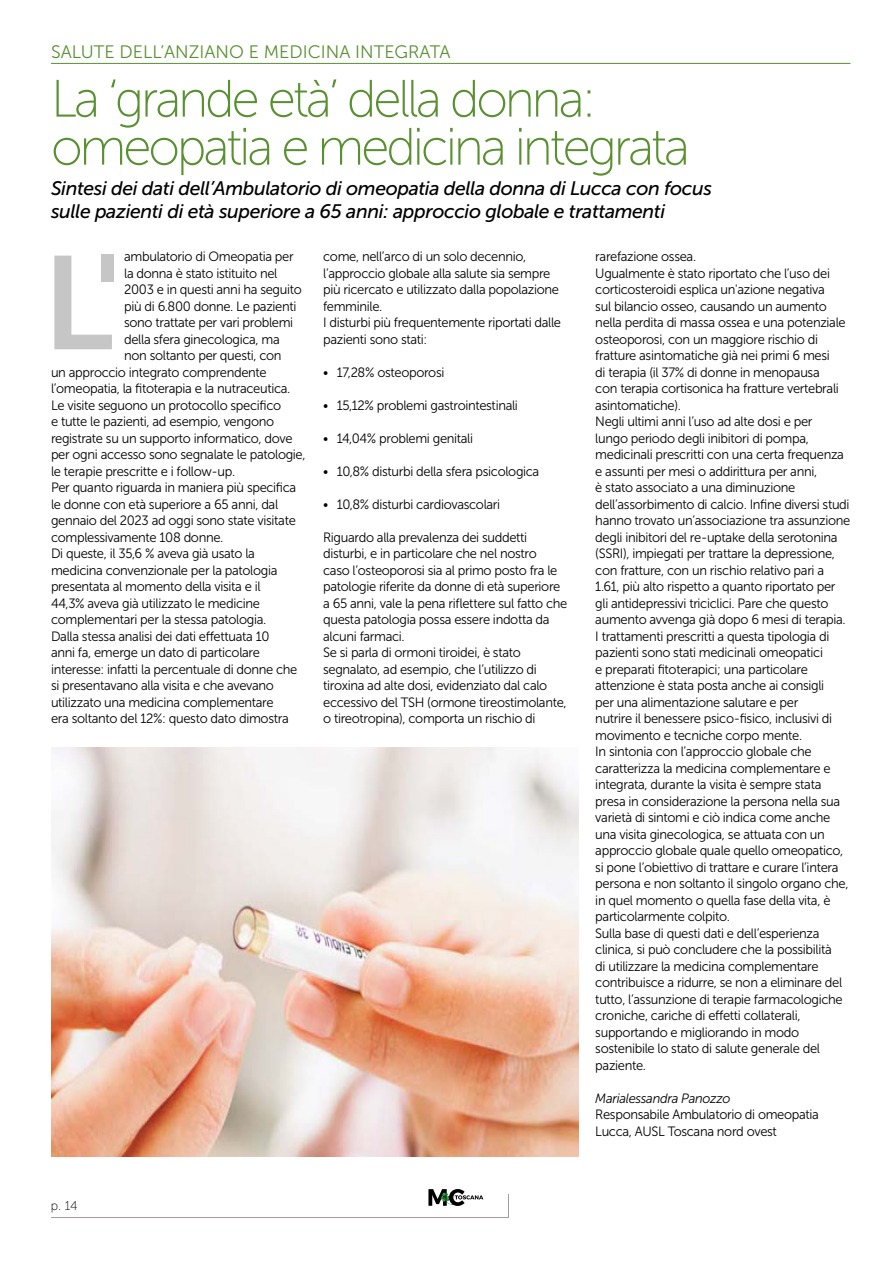
<style>
.page{position:relative;width:893px;height:1263px;background:#fff}
.page>*{position:absolute;margin:0;border:0;box-sizing:border-box;transform-origin:0 0}
.t1{font:132px "Museo Sans 700";color:#c6c6c6}
.t2{font:52.5px/48px "Museo Sans 100";letter-spacing:-.06em;color:#599031}
.t3{font:italic 19.5px/22.5px "Museo Sans 500";letter-spacing:-.02em;color:#000}
.t4{font:18px "Museo Sans 300";color:#599031}
.t5{font:13.5px/16.5px "Museo Sans 300";letter-spacing:-.025em;color:#000;scale:.96 1}
.t6{font:italic 13.5px "Museo Sans 300";letter-spacing:-.025em;color:#000;scale:.96 1}
.t7{font:12.75px "Museo Sans 100";color:#000}
</style>
<div class="page">
<svg style="left:51px;top:1189px;width:458px;height:29px"></svg>
<hr style="left:51px;top:63px;width:799px;height:1px;background:#599031">
<img style="left:51px;top:747px;width:527px;height:410px">
<h3 class="t4" style="left:51px;top:43px;width:401px">SALUTE DELL’ANZIANO E MEDICINA INTEGRATA</h3>
<h2 class="t2" style="left:51px;top:75px;width:640px">La ‘grande età’ della donna: omeopatia e medicina integrata</h2>
<h3 class="t3" style="left:51px;top:178px;width:662px">Sintesi dei dati dell’Ambulatorio di omeopatia della donna di Lucca con focus sulle pazienti di età superiore a 65 anni: approccio globale e trattamenti</h3>
<p class="t5" style="left:323px;top:248px;width:249px">come, nell’arco di un solo decennio, l’approccio globale alla salute sia sempre più ricercato e utilizzato dalla popolazione femminile.<br>I disturbi più frequentemente riportati dalle pazienti sono stati:</p>
<p class="t5" style="left:323px;top:364px;width:128px">• 17,28% osteoporosi</p>
<p class="t5" style="left:323px;top:397px;width:204px">• 15,12% problemi gastrointestinali</p>
<p class="t5" style="left:323px;top:430px;width:158px">• 14,04% problemi genitali</p>
<p class="t5" style="left:323px;top:463px;width:227px">• 10,8% disturbi della sfera psicologica</p>
<p class="t5" style="left:323px;top:496px;width:186px">• 10,8% disturbi cardiovascolari</p>
<p class="t5" style="left:323px;top:529px;width:256px">Riguardo alla prevalenza dei suddetti disturbi, e in particolare che nel nostro<br>caso l’osteoporosi sia al primo posto fra le patologie riferite da donne di età superiore a 65 anni, vale la pena riflettere sul fatto che questa patologia possa essere indotta da alcuni farmaci.<br>Se si parla di ormoni tiroidei, è stato segnalato, ad esempio, che l’utilizzo di tiroxina ad alte dosi, evidenziato dal calo eccessivo del TSH (ormone tireostimolante, o tireotropina), comporta un rischio di</p>
<p class="t5" style="left:124px;top:248px;width:178px">ambulatorio di Omeopatia per</p>
<p class="t5" style="left:124px;top:265px;width:161px">la donna è stato istituito nel</p>
<p class="t5" style="left:124px;top:281px;width:187px">2003 e in questi anni ha seguito</p>
<p class="t5" style="left:124px;top:298px;width:181px">più di 6.800 donne. Le pazienti</p>
<p class="t5" style="left:124px;top:314px;width:178px">sono trattate per vari problemi</p>
<p class="t5" style="left:124px;top:331px;width:164px">della sfera ginecologica, ma</p>
<p class="t5" style="left:124px;top:347px;width:165px">non soltanto per questi, con</p>
<p class="t5" style="left:51px;top:364px;width:226px">un approccio integrato comprendente</p>
<p class="t5" style="left:51px;top:380px;width:251px">l’omeopatia, la fitoterapia e la nutraceutica.</p>
<p class="t5" style="left:51px;top:397px;width:241px">Le visite seguono un protocollo specifico</p>
<p class="t5" style="left:51px;top:413px;width:234px">e tutte le pazienti, ad esempio, vengono</p>
<p class="t5" style="left:51px;top:430px;width:253px">registrate su un supporto informatico, dove</p>
<p class="t5" style="left:51px;top:446px;width:267px">per ogni accesso sono segnalate le patologie,</p>
<p class="t5" style="left:51px;top:463px;width:194px">le terapie prescritte e i follow-up.</p>
<p class="t5" style="left:51px;top:479px;width:257px">Per quanto riguarda in maniera più specifica</p>
<p class="t5" style="left:51px;top:496px;width:238px">le donne con età superiore a 65 anni, dal</p>
<p class="t5" style="left:51px;top:512px;width:256px">gennaio del 2023 ad oggi sono state visitate</p>
<p class="t5" style="left:51px;top:529px;width:181px">complessivamente 108 donne.</p>
<p class="t5" style="left:51px;top:545px;width:214px">Di queste, il 35,6 % aveva già usato la</p>
<p class="t5" style="left:51px;top:562px;width:237px">medicina convenzionale per la patologia</p>
<p class="t5" style="left:51px;top:578px;width:220px">presentata al momento della visita e il</p>
<p class="t5" style="left:51px;top:595px;width:219px">44,3% aveva già utilizzato le medicine</p>
<p class="t5" style="left:51px;top:611px;width:226px">complementari per la stessa patologia.</p>
<p class="t5" style="left:51px;top:628px;width:229px">Dalla stessa analisi dei dati effettuata 10</p>
<p class="t5" style="left:51px;top:644px;width:219px">anni fa, emerge un dato di particolare</p>
<p class="t5" style="left:51px;top:661px;width:258px">interesse: infatti la percentuale di donne che</p>
<p class="t5" style="left:51px;top:677px;width:234px">si presentavano alla visita e che avevano</p>
<p class="t5" style="left:51px;top:694px;width:233px">utilizzato una medicina complementare</p>
<p class="t5" style="left:51px;top:710px;width:249px">era soltanto del 12%: questo dato dimostra</p>
<h1 class="t1" style="left:43px;top:230px;width:80px">L'</h1>
<p class="t5" style="left:595px;top:248px;width:267px">rarefazione ossea.<br>Ugualmente è stato riportato che l’uso dei corticosteroidi esplica un'azione negativa<br>sul bilancio osseo, causando un aumento nella perdita di massa ossea e una potenziale osteoporosi, con un maggiore rischio di fratture asintomatiche già nei primi 6 mesi<br>di terapia (il 37% di donne in menopausa<br>con terapia cortisonica ha fratture vertebrali asintomatiche).<br>Negli ultimi anni l’uso ad alte dosi e per<br>lungo periodo degli inibitori di pompa, medicinali prescritti con una certa frequenza e assunti per mesi o addirittura per anni,<br>è stato associato a una diminuzione dell’assorbimento di calcio. Infine diversi studi hanno trovato un’associazione tra assunzione degli inibitori del re-uptake della serotonina (SSRI), impiegati per trattare la depressione, con fratture, con un rischio relativo pari a 1.61, più alto rispetto a quanto riportato per gli antidepressivi triciclici. Pare che questo aumento avvenga già dopo 6 mesi di terapia.<br>I trattamenti prescritti a questa tipologia di pazienti sono stati medicinali omeopatici<br>e preparati fitoterapici; una particolare attenzione è stata posta anche ai consigli<br>per una alimentazione salutare e per<br>nutrire il benessere psico-fisico, inclusivi di movimento e tecniche corpo mente.<br>In sintonia con l’approccio globale che caratterizza la medicina complementare e integrata, durante la visita è sempre stata presa in considerazione la persona nella sua varietà di sintomi e ciò indica come anche una visita ginecologica, se attuata con un approccio globale quale quello omeopatico, si pone l’obiettivo di trattare e curare l’intera persona e non soltanto il singolo organo che, in quel momento o quella fase della vita, è particolarmente colpito.<br>Sulla base di questi dati e dell’esperienza clinica, si può concludere che la possibilità<br>di utilizzare la medicina complementare contribuisce a ridurre, se non a eliminare del tutto, l’assunzione di terapie farmacologiche croniche, cariche di effetti collaterali, supportando e migliorando in modo sostenibile lo stato di salute generale del paziente.</p>
<p class="t6" style="left:595px;top:1091px;width:142px">Marialessandra Panozzo</p>
<p class="t5" style="left:595px;top:1106px;width:234px">Responsabile Ambulatorio di omeopatia<br>Lucca, AUSL Toscana nord ovest</p>
<p class="t7" style="left:51px;top:1199px;width:28px">p. 14</p>
</div>
